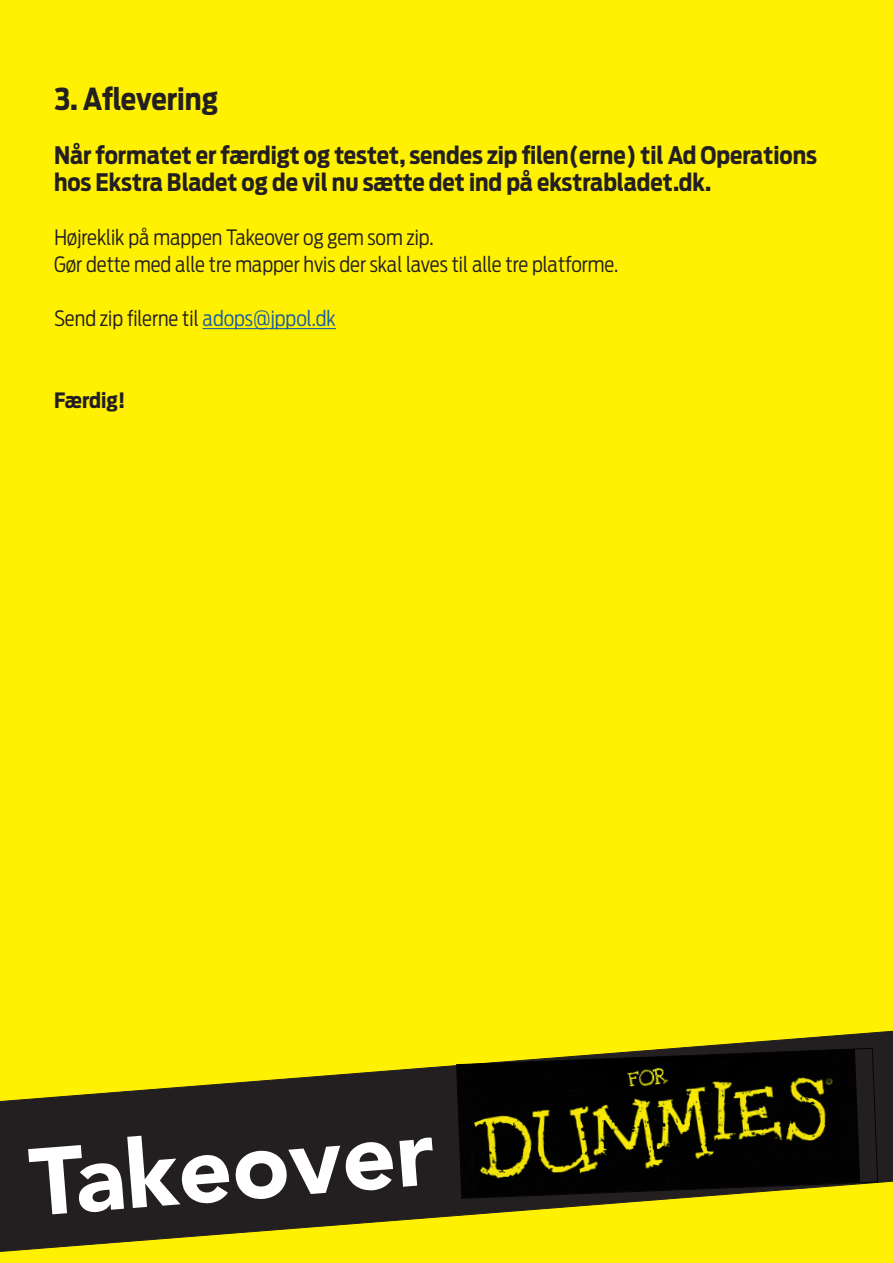
<style>
.page{position:relative;width:893px;height:1263px;background:#fff101}
.page>*{position:absolute;margin:0;border:0;box-sizing:border-box;transform-origin:0 0}
.t1{font:900 94.5px "Avenir";color:#fff}
.t2{font:700 30px "Antenna Cond";color:#231f20}
.t3{font:700 24px/27px "Antenna Cond";color:#231f20}
.t4{font:300 21px "Antenna Cond";color:#231f20}
.t5{font:700 21px "Antenna Cond";color:#231f20}
.s1{color:#175d9e}
</style>
<div class="page">
<svg style="left:0;top:1030px;width:893px;height:222px"></svg>
<svg style="left:456px;top:1047px;width:422px;height:152px;background:#2c2905"></svg>
<hr style="left:203px;top:328px;width:133px;height:1px;background:#175d9e">
<p class="t2" style="left:54px;top:82px;width:166px">3. Aflevering</p>
<p class="t3" style="left:54px;top:142px;width:765px">Når formatet er færdigt og testet, sendes zip filen(erne) til Ad Operations hos Ekstra Bladet og de vil nu sætte det ind på ekstrabladet.dk.</p>
<p class="t4" style="left:54px;top:225px;width:381px">Højreklik på mappen Takeover og gem som zip.</p>
<p class="t4" style="left:54px;top:252px;width:566px">Gør dette med alle tre mapper hvis der skal laves til alle tre platforme.</p>
<p class="t4" style="left:54px;top:306px;width:283px">Send zip filerne til <span class="s1">adops@jppol.dk</span></p>
<p class="t5" style="left:54px;top:387px;width:73px">Færdig!</p>
<h1 class="t1" style="left:23px;top:1104px;width:406px;rotate:-5deg">Takeover</h1>
</div>
